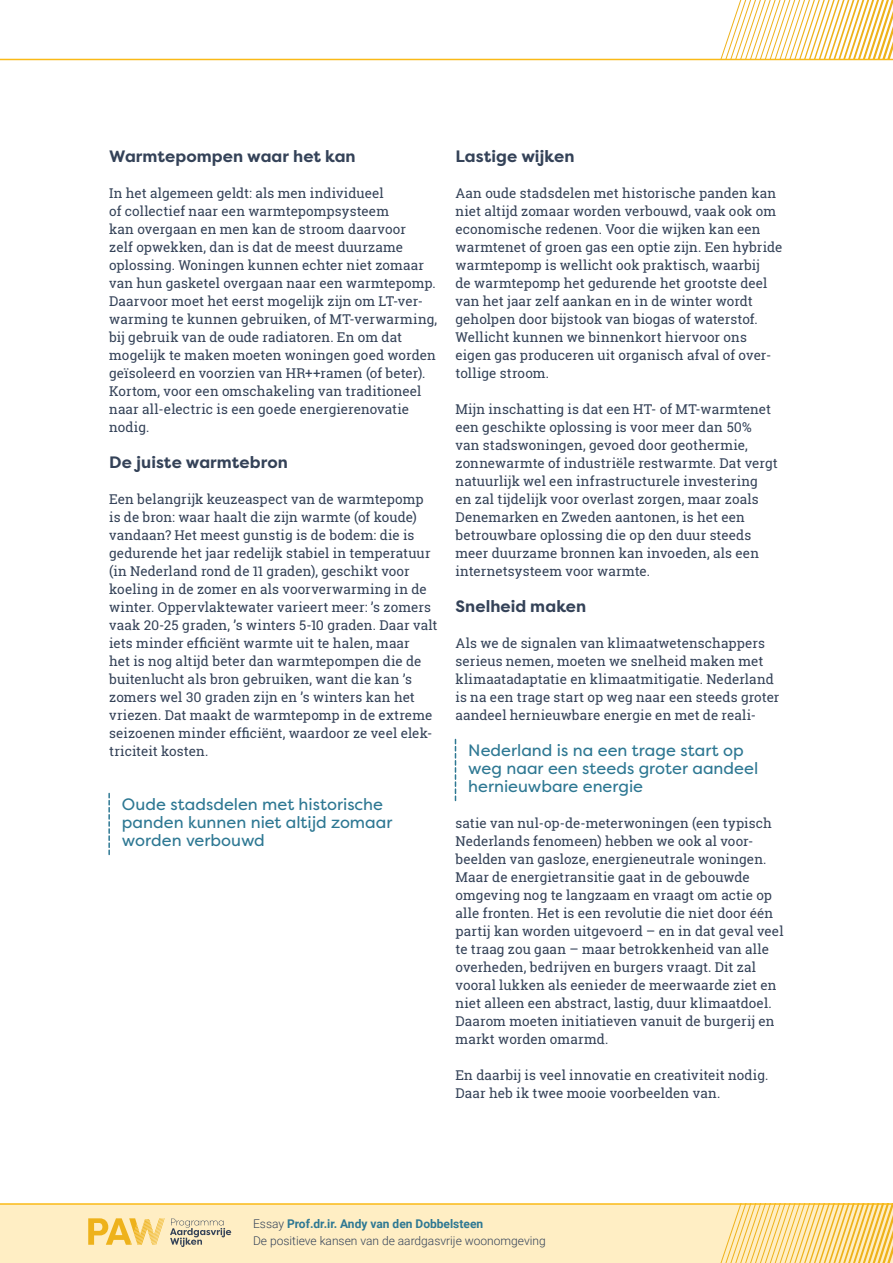
<style>
.page{position:relative;width:893px;height:1263px;background:#fff}
.page>*{position:absolute;margin:0;border:0;box-sizing:border-box;transform-origin:0 0}
.t1{font:16.5px/18px "Filson Pro";color:#2e7893}
.t2{font:700 16.5px "Filson Pro";letter-spacing:.005em;color:#344258}
.t3{font:13.5px/18px "Roboto Slab";letter-spacing:.01em;color:#344258}
.t4{font:300 12px/16.5px "Roboto";color:#344258}
.s1{font-weight:700;color:#2e7893}
</style>
<div class="page">
<div style="left:0;top:1204px;width:893px;height:59px;background:#ffeec4"></div>
<svg style="left:720px;top:1205px;width:173px;height:58px"></svg>
<hr style="left:0;top:1203px;width:893px;height:2px;background:#faba17">
<svg style="left:715px;top:0;width:178px;height:59px"></svg>
<hr style="left:0;top:59px;width:893px;height:1px;background:#faba17">
<svg style="left:455px;top:739px;width:1px;height:61px"></svg>
<svg style="left:108px;top:793px;width:2px;height:61px"></svg>
<svg style="left:88px;top:1218px;width:143px;height:29px"></svg>
<p class="t2" style="left:109px;top:146px;width:248px">Warmtepompen waar het kan</p>
<p class="t3" style="left:109px;top:184px;width:330px">In het algemeen geldt: als men individueel<br>of collectief naar een warmtepompsysteem<br>kan overgaan en men kan de stroom daarvoor<br>zelf opwekken, dan is dat de meest duurzame oplossing. Woningen kunnen echter niet zomaar van hun gasketel overgaan naar een warmtepomp.<br>Daarvoor moet het eerst mogelijk zijn om LT-ver&shy;warming te kunnen gebruiken, of MT-verwarming, bij gebruik van de oude radiatoren. En om dat mogelijk te maken moeten woningen goed worden geïsoleerd en voorzien van HR++ramen (of beter).<br>Kortom, voor een omschakeling van traditioneel naar all-electric is een goede energierenovatie nodig.</p>
<p class="t2" style="left:109px;top:452px;width:180px">De juiste warmtebron</p>
<p class="t3" style="left:109px;top:490px;width:330px">Een belangrijk keuzeaspect van de warmtepomp is de bron: waar haalt die zijn warmte (of koude) vandaan? Het meest gunstig is de bodem: die is gedurende het jaar redelijk stabiel in temperatuur (in Nederland rond de 11 graden), geschikt voor koeling in de zomer en als voorverwarming in de winter. Oppervlaktewater varieert meer: ’s zomers vaak 20-25 graden, ’s winters 5-10 graden. Daar valt iets minder efficiënt warmte uit te halen, maar<br>het is nog altijd beter dan warmtepompen die de buitenlucht als bron gebruiken, want die kan ’s zomers wel 30 graden zijn en ’s winters kan het vriezen. Dat maakt de warmtepomp in de extreme seizoenen minder efficiënt, waardoor ze veel elek&shy;triciteit kosten.</p>
<p class="t1" style="left:122px;top:795px;width:272px">Oude stadsdelen met historische panden kunnen niet altijd zomaar worden verbouwd</p>
<p class="t2" style="left:455px;top:146px;width:121px">Lastige wijken</p>
<p class="t3" style="left:455px;top:184px;width:328px">Aan oude stadsdelen met historische panden kan niet altijd zomaar worden verbouwd, vaak ook om economische redenen. Voor die wijken kan een warmtenet of groen gas een optie zijn. Een hybride warmtepomp is wellicht ook praktisch, waarbij<br>de warmtepomp het gedurende het grootste deel van het jaar zelf aankan en in de winter wordt geholpen door bijstook van biogas of waterstof.<br>Wellicht kunnen we binnenkort hiervoor ons eigen gas produceren uit organisch afval of over&shy;tollige stroom.</p>
<p class="t3" style="left:455px;top:400px;width:324px">Mijn inschatting is dat een HT- of MT-warmtenet een geschikte oplossing is voor meer dan 50% van stadswoningen, gevoed door geothermie, zonnewarmte of industriële restwarmte. Dat vergt natuurlijk wel een infrastructurele investering<br>en zal tijdelijk voor overlast zorgen, maar zoals Denemarken en Zweden aantonen, is het een betrouwbare oplossing die op den duur steeds meer duurzame bronnen kan invoeden, als een internetsysteem voor warmte.</p>
<p class="t2" style="left:455px;top:596px;width:132px">Snelheid maken</p>
<p class="t3" style="left:455px;top:634px;width:326px">Als we de signalen van klimaatwetenschappers serieus nemen, moeten we snelheid maken met klimaatadaptatie en klimaatmitigatie. Nederland is na een trage start op weg naar een steeds groter aandeel hernieuwbare energie en met de reali-</p>
<p class="t1" style="left:468px;top:741px;width:292px">Nederland is na een trage start op weg naar een steeds groter aandeel hernieuwbare energie</p>
<p class="t3" style="left:455px;top:814px;width:330px">satie van nul-op-de-meterwoningen (een typisch Nederlands fenomeen) hebben we ook al voor&shy;beelden van gasloze, energieneutrale woningen.<br>Maar de energietransitie gaat in de gebouwde omgeving nog te langzaam en vraagt om actie op alle fronten. Het is een revolutie die niet door één partij kan worden uitgevoerd – en in dat geval veel te traag zou gaan – maar betrokkenheid van alle overheden, bedrijven en burgers vraagt. Dit zal vooral lukken als eenieder de meerwaarde ziet en niet alleen een abstract, lastig, duur klimaatdoel.<br>Daarom moeten initiatieven vanuit de burgerij en markt worden omarmd.</p>
<p class="t3" style="left:455px;top:1066px;width:314px">En daarbij is veel innovatie en creativiteit nodig.<br>Daar heb ik twee mooie voorbeelden van.</p>
<p class="t4" style="left:253px;top:1215px;width:294px">Essay <span class="s1">Prof.dr.ir. Andy van den Dobbelsteen<br></span>De positieve kansen van de aardgasvrije woonomgeving</p>
</div>
